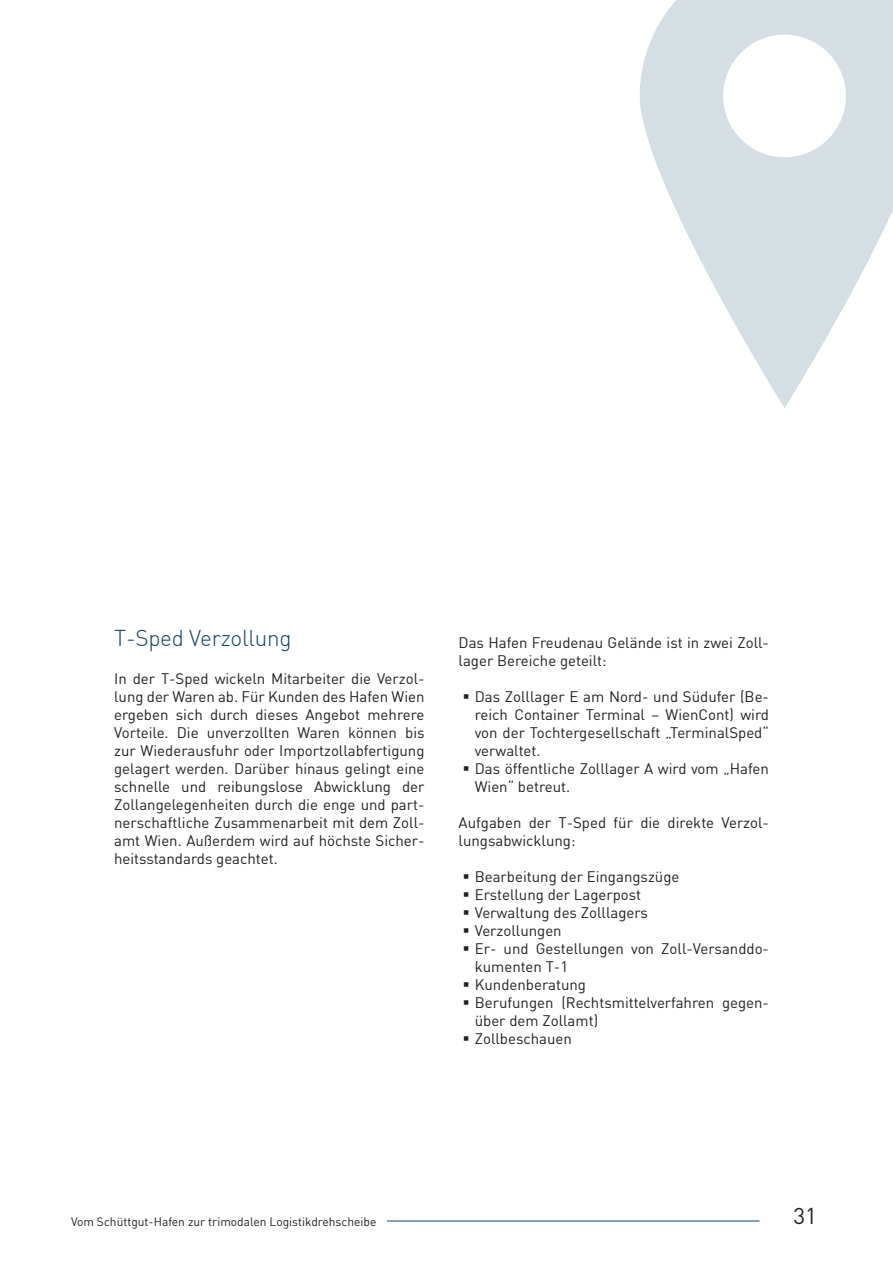
<style>
.page{position:relative;width:893px;height:1263px;background:#fff}
.page>*{position:absolute;margin:0;border:0;box-sizing:border-box;transform-origin:0 0}
.t1{font:300 22.5px "DIN";letter-spacing:-.01em;color:#16445f}
.t2{font:22.5px "DIN";color:#231f20}
.t3{font:15px/18px "DIN";color:#231f20}
.t4{font:12px "DIN";color:#231f20}
</style>
<div class="page">
<hr style="left:387px;top:1220px;width:372px;height:1px;background:#16445f">
<svg style="left:640px;top:0;width:253px;height:408px;fill:#d5dee2"></svg>
<h1 class="t1" style="left:114px;top:624px;width:179px">T-Sped Verzollung</h1>
<p class="t3" style="left:114px;top:669px;width:312px;text-align:justify">In der T-Sped wickeln Mitarbeiter die Verzol&shy;lung der Waren ab. Für Kunden des Hafen Wien ergeben sich durch dieses Angebot mehrere Vorteile. Die unverzollten Waren können bis zur Wiederausfuhr oder Importzollabfertigung gelagert werden. Darüber hinaus gelingt eine schnelle und reibungslose Abwicklung der Zollangelegenheiten durch die enge und part&shy;nerschaftliche Zusammenarbeit mit dem Zoll&shy;amt Wien. Außerdem wird auf höchste Sicher&shy;heitsstandards geachtet.</p>
<p class="t3" style="left:459px;top:633px;width:312px">Das Hafen Freudenau Gelände ist in zwei Zoll&shy;lager Bereiche geteilt:</p>
<p class="t3" style="left:475px;top:687px;width:296px">Das Zolllager E am Nord- und Südufer (Be&shy;reich Container Terminal – WienCont) wird von der Tochtergesellschaft „TerminalSped“ verwaltet.<br>Das öffentliche Zolllager A wird vom „Hafen Wien“ betreut.</p>
<p class="t3" style="left:459px;top:813px;width:312px">Aufgaben der T-Sped für die direkte Verzol&shy;lungsabwicklung:</p>
<p class="t3" style="left:475px;top:867px;width:296px">Bearbeitung der Eingangszüge<br>Erstellung der Lagerpost<br>Verwaltung des Zolllagers<br>Verzollungen<br>Er- und Gestellungen von Zoll-Versanddo&shy;kumenten T-1<br>Kundenberatung<br>Berufungen (Rechtsmittelverfahren gegen&shy;über dem Zollamt)<br>Zollbeschauen</p>
<p class="t4" style="left:71px;top:1214px;width:307px">Vom Schüttgut-Hafen zur trimodalen Logistikdrehscheibe</p>
<h1 class="t2" style="left:793px;top:1202px;width:25px">31</h1>
</div>
